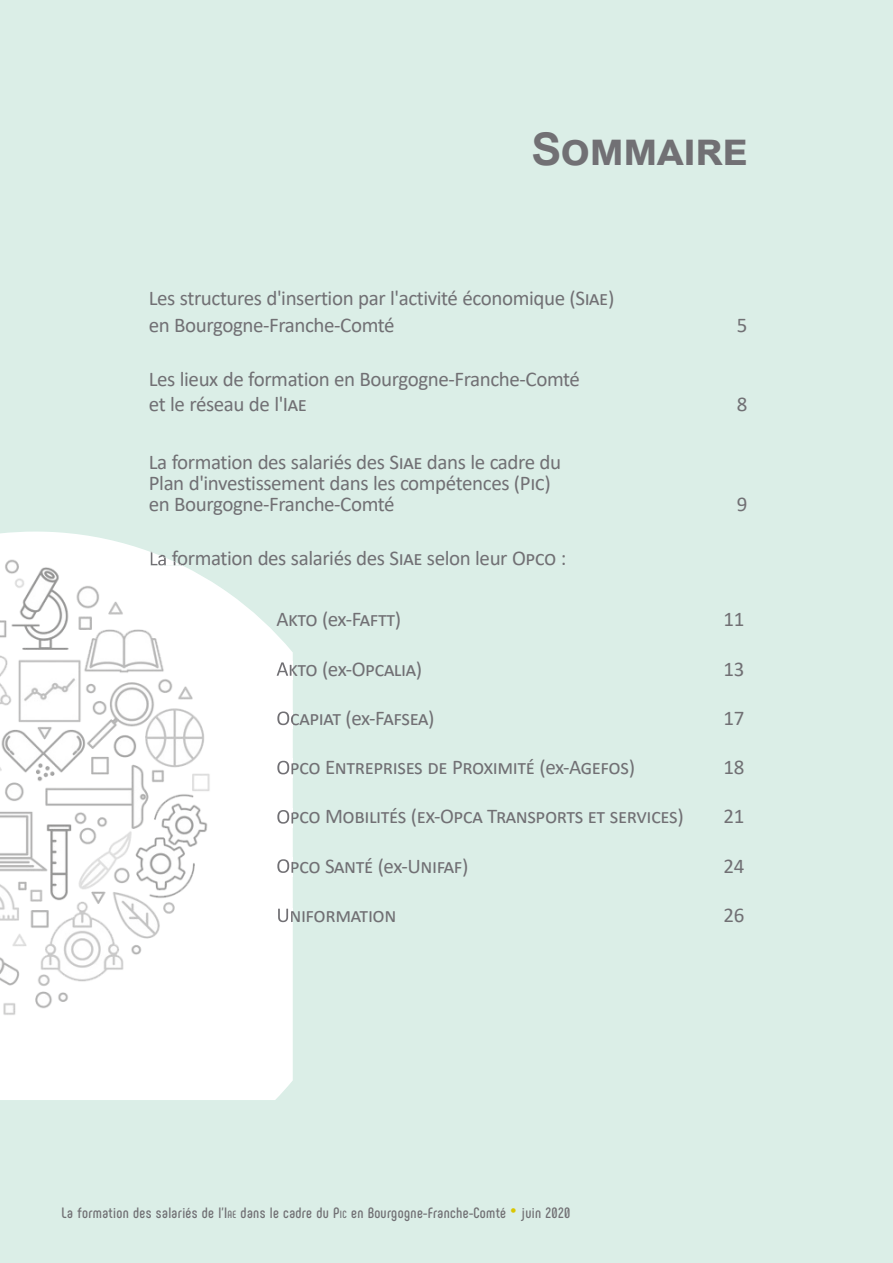
<style>
.page{position:relative;width:893px;height:1263px;background:#dbeee7}
.page>*{position:absolute;margin:0;border:0;box-sizing:border-box;transform-origin:0 0}
.t1{font:700 45px "Arial";letter-spacing:-.02em;color:#717074}
.t2{font:21px/21px "Calibri";letter-spacing:-.02em;color:#717074}
.t3{font:700 15px "Phenomena";letter-spacing:.025em;color:#717074}
.s1{font-size:10.5px}
.s2{font-size:30px;color:#dac602}
</style>
<div class="page">
<img style="left:0;top:531px;width:293px;height:569px">
<img style="left:151px;top:552px;width:27px;height:14px">
<svg style="left:178px;top:563px;width:5px;height:3px"></svg>
<img style="left:277px;top:661px;width:16px;height:18px">
<img style="left:277px;top:710px;width:16px;height:18px">
<img style="left:277px;top:759px;width:16px;height:19px">
<img style="left:277px;top:808px;width:16px;height:19px">
<img style="left:277px;top:857px;width:16px;height:19px">
<img style="left:278px;top:909px;width:15px;height:13px">
<h1 class="t1" style="left:531px;top:117px;width:218px">Sommaire</h1>
<p class="t2" style="left:149px;top:284px;width:467px;line-height:27px">Les structures d'insertion par l'activité économique (Siae) en Bourgogne-Franche-Comté</p>
<p class="t2" style="left:149px;top:366px;width:433px;line-height:25.2px">Les lieux de formation en Bourgogne-Franche-Comté et le réseau de l'Iae</p>
<p class="t2" style="left:149px;top:451px;width:414px">La formation des salariés des Siae dans le cadre du<br>Plan d'investissement dans les compétences (Pic) en Bourgogne-Franche-Comté</p>
<p class="t2" style="left:149px;top:547px;width:419px">La formation des salariés des Siae selon leur Opco :</p>
<p class="t2" style="left:737px;top:314px;width:12px">5</p>
<p class="t2" style="left:737px;top:393px;width:12px">8</p>
<p class="t2" style="left:737px;top:493px;width:12px">9</p>
<p class="t2" style="left:276px;top:608px;width:126px">Akto (ex-Faftt)</p>
<p class="t2" style="left:723px;top:608px;width:22px">11</p>
<p class="t2" style="left:276px;top:658px;width:147px">Akto (ex-Opcalia)</p>
<p class="t2" style="left:723px;top:658px;width:22px">13</p>
<p class="t2" style="left:276px;top:707px;width:160px">Ocapiat (ex-Fafsea)</p>
<p class="t2" style="left:723px;top:707px;width:22px">17</p>
<p class="t2" style="left:276px;top:756px;width:360px">Opco Entreprises de Proximité (ex-Agefos)</p>
<p class="t2" style="left:723px;top:756px;width:22px">18</p>
<p class="t2" style="left:276px;top:805px;width:409px">Opco Mobilités (ex-Opca Transports et services)</p>
<p class="t2" style="left:723px;top:805px;width:22px">21</p>
<p class="t2" style="left:276px;top:855px;width:194px">Opco Santé (ex-Unifaf)</p>
<p class="t2" style="left:723px;top:855px;width:22px">24</p>
<p class="t2" style="left:276px;top:904px;width:122px">Uniformation</p>
<p class="t2" style="left:723px;top:904px;width:22px">26</p>
<p class="t3" style="left:62px;top:1203px;width:510px">La formation des salariés de l'I<span class="s1">AE</span> dans le cadre du P<span class="s1">IC</span> en Bourgogne-Franche-Comté <span class="s2">•</span> juin 2020</p>
</div>
